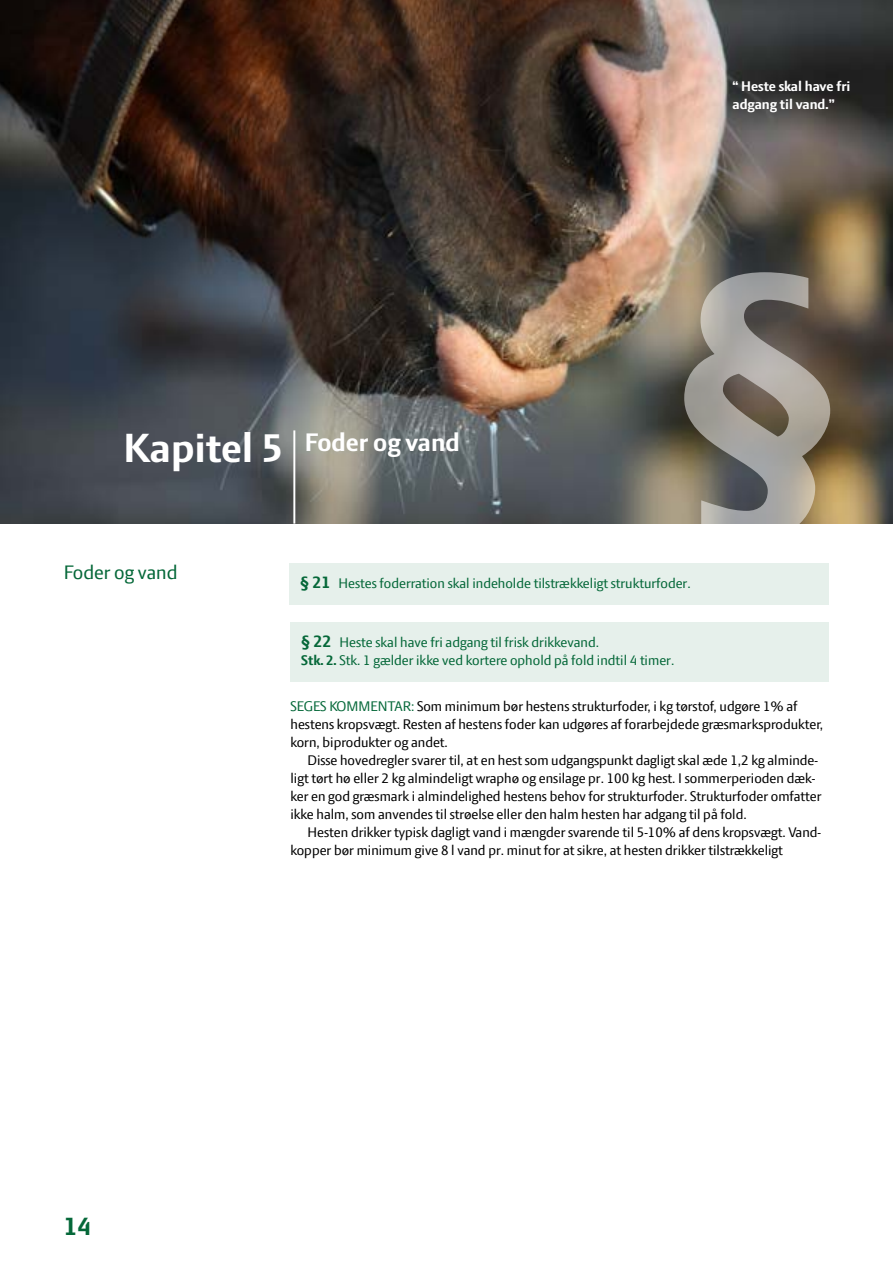
<style>
.page{position:relative;width:893px;height:1263px;background:#fff}
.page>*{position:absolute;margin:0;border:0;box-sizing:border-box;transform-origin:0 0}
.t1{font:700 339.3px "LF Press Sans";color:#fff}
.t2{font:700 27.3px "LF Press Sans";color:#fff}
.t3{font:700 27.3px "LF Press Sans";color:#056839}
.t4{font:21px "LF Press Sans";color:#056839}
.t5{font:15px/18px "LF Press Sans";color:#000}
.t6{font:15px/18px "LF Press Sans";color:#056839}
.t7{font:700 15px/18px "LF Press Sans";color:#fff}
.s1{font-size:43.8px}
.s2{font-weight:700;font-size:18px}
.s3{font-weight:700}
.s4{color:#056839}
</style>
<div class="page">
<img style="left:0;top:0;width:893px;height:524px">
<hr style="left:293px;top:430px;width:2px;height:94px;background:#fff">
<div style="left:290px;top:563px;width:539px;height:42px;background:#e6f0eb"></div>
<div style="left:291px;top:623px;width:538px;height:59px;background:#e6f0eb"></div>
<h2 class="t2" style="left:124px;top:426px;width:338px"><span class="s1">Kapitel 5</span> Foder og vand</h2>
<p class="t7" style="left:732px;top:77px;width:120px">“ Heste skal have fri adgang til vand.”</p>
<h1 class="t1" style="left:672px;top:187px;width:171px">§</h1>
<h3 class="t4" style="left:64px;top:560px;width:115px">Foder og vand</h3>
<p class="t6" style="left:300px;top:574px;width:392px"><span class="s2">§ 21</span> Hestes foderration skal indeholde tilstrækkeligt strukturfoder.</p>
<p class="t6" style="left:301px;top:633px;width:375px"><span class="s2">§ 22</span> Heste skal have fri adgang til frisk drikkevand.<br><span class="s3">Stk. 2.</span> Stk. 1 gælder ikke ved kortere ophold på fold indtil 4 timer.</p>
<p class="t5" style="left:291px;top:697px;width:534px"><span class="s4">SEGES KOMMENTAR:</span> Som minimum bør hestens strukturfoder, i kg tørstof, udgøre 1% af hestens kropsvægt. Resten af hestens foder kan udgøres af forarbejdede græsmarksprodukter, korn, biprodukter og andet.</p>
<p class="t5" style="left:291px;top:751px;width:533px;text-indent:17px">Disse hovedregler svarer til, at en hest som udgangspunkt dagligt skal æde 1,2 kg alminde&shy;ligt tørt hø eller 2 kg almindeligt wraphø og ensilage pr. 100 kg hest. I sommerperioden dæk&shy;ker en god græsmark i almindelighed hestens behov for strukturfoder. Strukturfoder omfatter ikke halm, som anvendes til strøelse eller den halm hesten har adgang til på fold.</p>
<p class="t5" style="left:291px;top:823px;width:532px;text-indent:17px">Hesten drikker typisk dagligt vand i mængder svarende til 5-10% af dens kropsvægt. Vand&shy;kopper bør minimum give 8 l vand pr. minut for at sikre, at hesten drikker tilstrækkeligt</p>
<h2 class="t3" style="left:64px;top:1210px;width:29px">14</h2>
</div>
